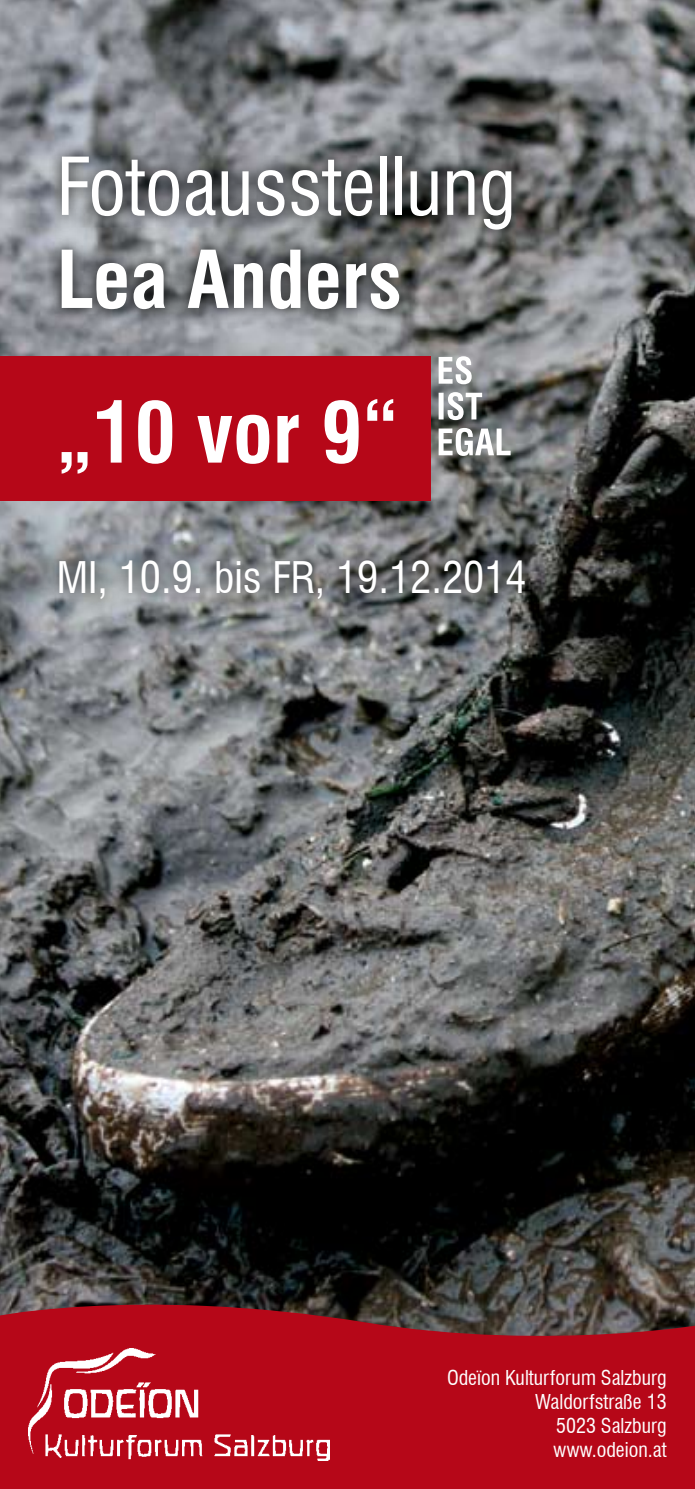
<style>
.page{position:relative;width:695px;height:1489px;background:#fff}
.page>*{position:absolute;margin:0;border:0;box-sizing:border-box;transform-origin:0 0}
.t1{font:700 condensed 82.5px "Swiss 721 BT";color:#fff}
.t2{font:condensed 77.5px "Swiss 721 BT";color:#fff}
.t3{font:700 condensed 77.5px "Swiss 721 BT";color:#fff}
.t4{font:condensed 42.5px "Swiss 721 BT";color:#fff}
.t5{font:condensed 20px/24px "Swiss 721 BT";color:#fff;text-align:right}
</style>
<div class="page">
<img style="left:0;top:0;width:694px;height:1284px">
<div style="left:0;top:356px;width:431px;height:145px;background:#b60718"></div>
<svg style="left:0;top:1284px;width:694px;height:204px;background:#9b1420"></svg>
<img style="left:28px;top:1348px;width:301px;height:112px">
<svg style="left:41px;top:137px;width:500px;height:476px"></svg>
<svg style="left:438px;top:356px;width:33px;height:28px"></svg>
<svg style="left:438px;top:392px;width:44px;height:28px"></svg>
<svg style="left:438px;top:428px;width:72px;height:28px"></svg>
<h2 class="t2" style="left:57px;top:140px;width:460px">Fotoausstellung</h2>
<h2 class="t3" style="left:57px;top:233px;width:347px">Lea Anders</h2>
<h1 class="t1" style="left:57px;top:383px;width:344px">„10 vor 9“</h1>
<h3 class="t4" style="left:57px;top:552px;width:471px">MI, 10.9. bis FR, 19.12.2014</h3>
<p class="t5" style="left:447px;top:1365px;width:221px">Odeïon Kulturforum Salzburg<br>Waldorfstraße 13<br>5023 Salzburg www.odeion.at</p>
</div>
